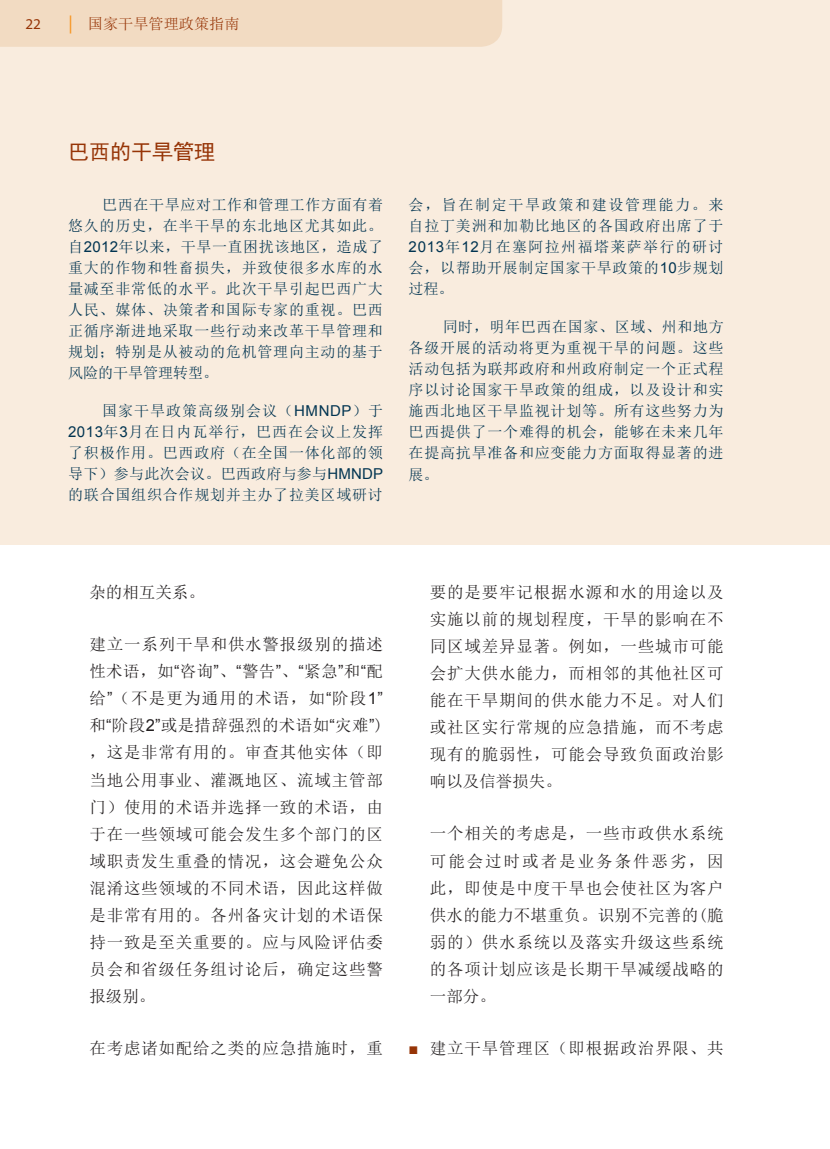
<style>
.page{position:relative;width:830px;height:1149px;background:#fff}
.page>*{position:absolute;margin:0;border:0;box-sizing:border-box;transform-origin:0 0}
.t1{font:21px "Sim Hei";color:#963406}
.t2{font:16.5px/27px "Sim Sun";letter-spacing:.05em;color:#231f20;text-align:justify}
.t3{font:15px/21px "Sim Sun";letter-spacing:.05em;color:#013451;text-align:justify}
.t4{font:15px "Sim Sun";color:#963406}
.t5{font:15px "Myriad Pro";color:#963406}
.s1{font-family:"Myriad Pro";font-size:18px;color:#f7931d}
.s2{font-family:"Arial"}
.s3{font-family:"Arial";color:#963406}
</style>
<div class="page">
<div style="left:0;top:0;width:829px;height:544px;background:#f9ecde"></div>
<div style="left:0;top:0;width:502px;height:47px;background:#f2dbc2"></div>
<p class="t5" style="left:26px;top:15px;width:17px">22</p>
<p class="t4" style="left:68px;top:16px;width:172px"><span class="s1">|</span> 国家干旱管理政策指南</p>
<p class="t1" style="left:68px;top:141px;width:149px">巴西的干旱管理</p>
<p class="t3" style="left:68px;top:194px;width:316px;text-indent:34px">巴西在干旱应对工作和管理工作方面有着悠久的历史，在半干旱的东北地区尤其如此。自<span class="s2">2012</span>年以来，干旱一直困扰该地区，造成了重大的作物和牲畜损失，并致使很多水库的水量减至非常低的水平。此次干旱引起巴西广大人民、媒体、决策者和国际专家的重视。巴西正循序渐进地采取一些行动来改革干旱管理和规划；特别是从被动的危机管理向主动的基于风险的干旱管理转型。</p>
<p class="t3" style="left:68px;top:400px;width:316px;text-indent:34px">国家干旱政策高级别会议（<span class="s2">HMNDP</span>）于<span class="s2">2013</span>年<span class="s2">3</span>月在日内瓦举行，巴西在会议上发挥了积极作用。巴西政府（在全国一体化部的领导下）参与此次会议。巴西政府与参与<span class="s2">HMNDP</span>的联合国组织合作规划并主办了拉美区域研讨</p>
<p class="t3" style="left:408px;top:194px;width:316px">会，旨在制定干旱政策和建设管理能力。来自拉丁美洲和加勒比地区的各国政府出席了于<span class="s2">2013</span>年<span class="s2">12</span>月在塞阿拉州福塔莱萨举行的研讨会，以帮助开展制定国家干旱政策的<span class="s2">10</span>步规划过程。</p>
<p class="t3" style="left:408px;top:316px;width:316px;text-indent:34px">同时，明年巴西在国家、区域、州和地方各级开展的活动将更为重视干旱的问题。这些活动包括为联邦政府和州政府制定一个正式程序以讨论国家干旱政策的组成，以及设计和实施西北地区干旱监视计划等。所有这些努力为巴西提供了一个难得的机会，能够在未来几年在提高抗旱准备和应变能力方面取得显著的进展。</p>
<p class="t2" style="left:89px;top:578px;width:117px">杂的相互关系。</p>
<p class="t2" style="left:89px;top:630px;width:295px">建立一系列干旱和供水警报级别的描述性术语，如<span class="s2">“</span>咨询<span class="s2">”</span>、<span class="s2">“</span>警告<span class="s2">”</span>、<span class="s2">“</span>紧急<span class="s2">”</span>和<span class="s2">“</span>配给<span class="s2">”</span>（不是更为通用的术语，如<span class="s2">“</span>阶段<span class="s2">1”</span>和<span class="s2">“</span>阶段<span class="s2">2”</span>或是措辞强烈的术语如<span class="s2">“</span>灾难<span class="s2">”</span>)，这是非常有用的。审查其他实体（即当地公用事业、灌溉地区、流域主管部门）使用的术语并选择一致的术语，由于在一些领域可能会发生多个部门的区域职责发生重叠的情况，这会避免公众混淆这些领域的不同术语，因此这样做是非常有用的。各州备灾计划的术语保持一致是至关重要的。应与风险评估委员会和省级任务组讨论后，确定这些警报级别。</p>
<p class="t2" style="left:89px;top:1034px;width:295px">在考虑诸如配给之类的应急措施时，重</p>
<p class="t2" style="left:429px;top:578px;width:295px">要的是要牢记根据水源和水的用途以及实施以前的规划程度，干旱的影响在不同区域差异显著。例如，一些城市可能会扩大供水能力，而相邻的其他社区可能在干旱期间的供水能力不足。对人们或社区实行常规的应急措施，而不考虑现有的脆弱性，可能会导致负面政治影响以及信誉损失。</p>
<p class="t2" style="left:429px;top:819px;width:295px">一个相关的考虑是，一些市政供水系统可能会过时或者是业务条件恶劣，因此，即使是中度干旱也会使社区为客户供水的能力不堪重负。识别不完善的(脆弱的）供水系统以及落实升级这些系统的各项计划应该是长期干旱减缓战略的一部分。</p>
<p class="t2" style="left:408px;top:1034px;width:316px"><span class="s3">■</span> 建立干旱管理区（即根据政治界限、共</p>
</div>
